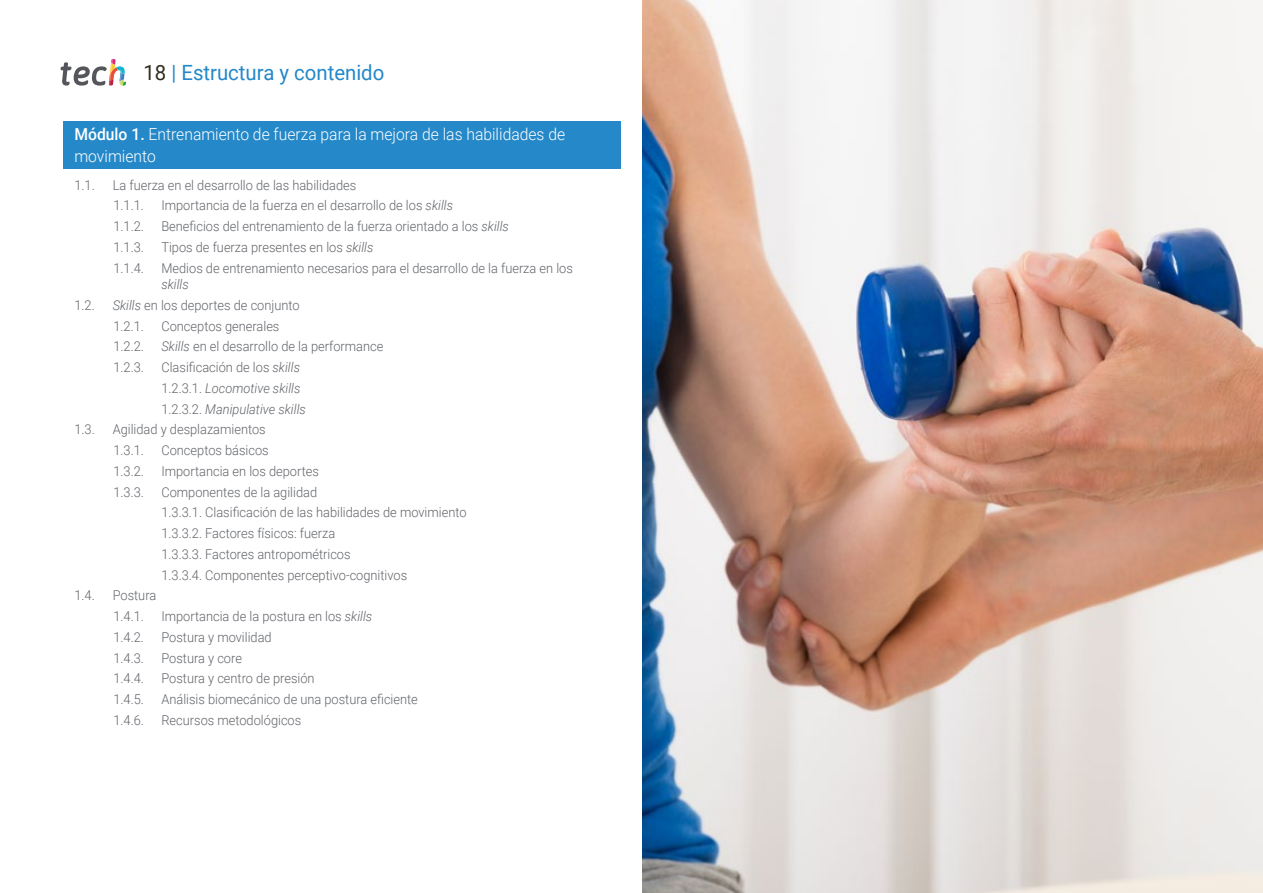
<style>
.page{position:relative;width:1263px;height:893px;background:#fff}
.page>*{position:absolute;margin:0;border:0;box-sizing:border-box;transform-origin:0 0}
.t1{font:21px "Roboto";color:#2488c9}
.t2{font:300 16.5px/22.5px "Roboto";color:#fff;scale:.95 1}
.t3{font:300 13.5px/20.7px "Roboto";color:#61646a;scale:.95 1}
.t4{font:italic 300 13.5px/20.7px "Roboto";color:#61646a;scale:.95 1}
.s1{color:#312e20}
.s2{font-weight:500}
.s3{font-style:italic}
.s4{font-style:normal}
</style>
<div class="page">
<svg style="left:61px;top:59px;width:65px;height:27px"></svg>
<div style="left:63px;top:121px;width:558px;height:48px;background:#2488c9"></div>
<img style="left:642px;top:0;width:621px;height:893px">
<h1 class="t1" style="left:144px;top:57px;width:242px"><span class="s1">18</span> | Estructura y contenido</h1>
<p class="t2" style="left:74px;top:122px;width:518px"><span class="s2">Módulo 1.</span> Entrenamiento de fuerza para la mejora de las habilidades de movimiento</p>
<p class="t3" style="left:74px;top:174px;width:23px">1.1.</p>
<p class="t3" style="left:113px;top:174px;width:258px">La fuerza en el desarrollo de las habilidades<br>1.1.1.</p>
<p class="t3" style="left:161px;top:195px;width:308px">Importancia de la fuerza en el desarrollo de los <span class="s3">skills</span></p>
<p class="t3" style="left:113px;top:215px;width:34px">1.1.2.</p>
<p class="t3" style="left:161px;top:215px;width:367px">Beneficios del entrenamiento de la fuerza orientado a los <span class="s3">skills</span></p>
<p class="t3" style="left:113px;top:236px;width:34px">1.1.3.</p>
<p class="t3" style="left:161px;top:236px;width:225px">Tipos de fuerza presentes en los <span class="s3">skills</span></p>
<p class="t3" style="left:113px;top:257px;width:34px">1.1.4.</p>
<p class="t3" style="left:161px;top:257px;width:435px">Medios de entrenamiento necesarios para el desarrollo de la fuerza en los</p>
<p class="t4" style="left:161px;top:273px;width:30px">skills</p>
<p class="t3" style="left:74px;top:294px;width:23px">1.2.</p>
<p class="t3" style="left:113px;top:294px;width:198px"><span class="s3">Skills</span> en los deportes de conjunto<br>1.2.1.</p>
<p class="t3" style="left:161px;top:315px;width:126px">Conceptos generales</p>
<p class="t3" style="left:113px;top:336px;width:34px">1.2.2.</p>
<p class="t3" style="left:161px;top:336px;width:235px"><span class="s3">Skills</span> en el desarrollo de la performance</p>
<p class="t3" style="left:113px;top:356px;width:34px">1.2.3.</p>
<p class="t4" style="left:161px;top:356px;width:154px"><span class="s4">Clasificación de los</span> skills<br><span class="s4">1.2.3.1.</span> Locomotive skills<br><span class="s4">1.2.3.2.</span> Manipulative skills</p>
<p class="t3" style="left:74px;top:419px;width:23px">1.3.</p>
<p class="t3" style="left:113px;top:419px;width:163px">Agilidad y desplazamientos<br>1.3.1.</p>
<p class="t3" style="left:161px;top:439px;width:114px">Conceptos básicos</p>
<p class="t3" style="left:113px;top:460px;width:34px">1.3.2.</p>
<p class="t3" style="left:161px;top:460px;width:167px">Importancia en los deportes</p>
<p class="t3" style="left:113px;top:481px;width:34px">1.3.3.</p>
<p class="t3" style="left:161px;top:481px;width:323px">Componentes de la agilidad<br>1.3.3.1. Clasificación de las habilidades de movimiento 1.3.3.2. Factores físicos: fuerza<br>1.3.3.3. Factores antropométricos<br>1.3.3.4. Componentes perceptivo-cognitivos</p>
<p class="t3" style="left:74px;top:585px;width:23px">1.4.</p>
<p class="t3" style="left:113px;top:585px;width:47px">Postura<br>1.4.1.</p>
<p class="t3" style="left:161px;top:605px;width:223px">Importancia de la postura en los <span class="s3">skills</span></p>
<p class="t3" style="left:113px;top:626px;width:34px">1.4.2.</p>
<p class="t3" style="left:161px;top:626px;width:118px">Postura y movilidad</p>
<p class="t3" style="left:113px;top:647px;width:34px">1.4.3.</p>
<p class="t3" style="left:161px;top:647px;width:86px">Postura y core</p>
<p class="t3" style="left:113px;top:668px;width:34px">1.4.4.</p>
<p class="t3" style="left:161px;top:668px;width:163px">Postura y centro de presión</p>
<p class="t3" style="left:113px;top:688px;width:34px">1.4.5.</p>
<p class="t3" style="left:161px;top:688px;width:271px">Análisis biomecánico de una postura eficiente</p>
<p class="t3" style="left:113px;top:709px;width:34px">1.4.6.</p>
<p class="t3" style="left:161px;top:709px;width:149px">Recursos metodológicos</p>
</div>
